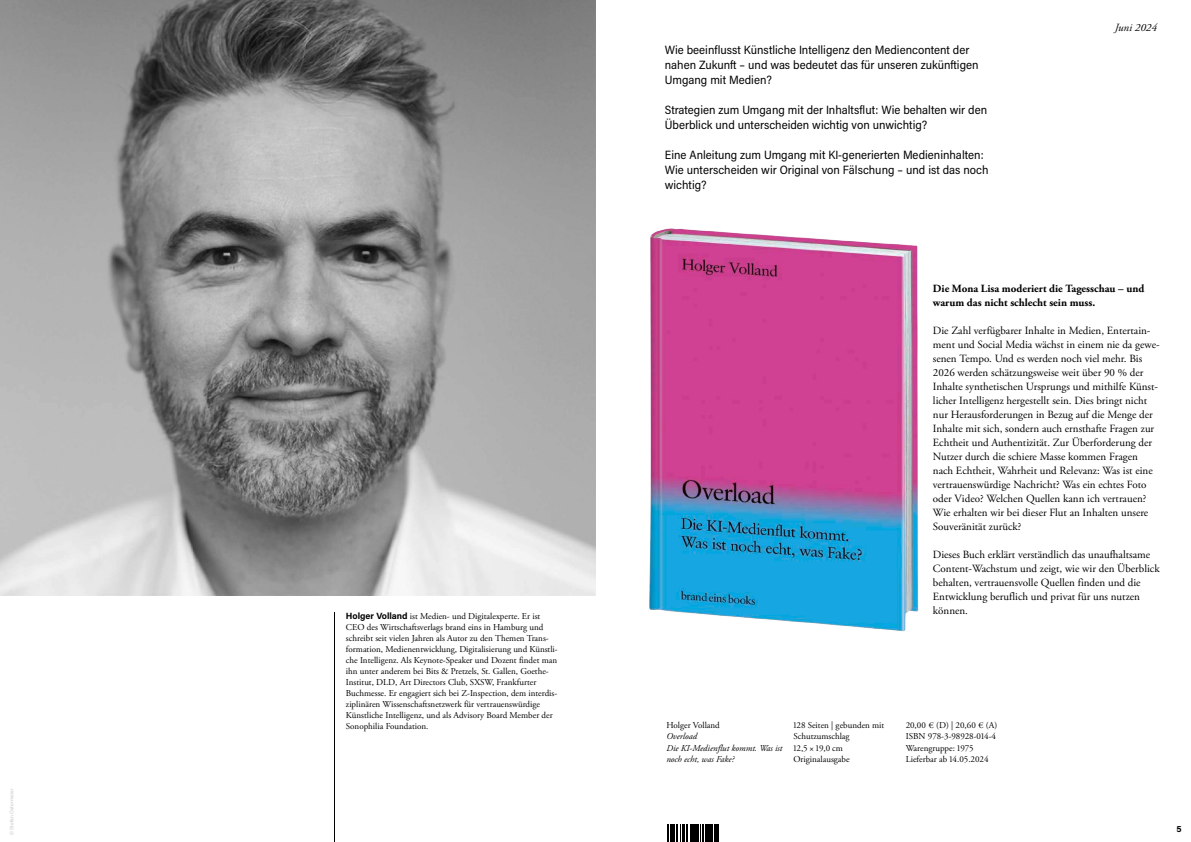
<style>
.page{position:relative;width:1191px;height:842px;background:#fff}
.page>*{position:absolute;margin:0;border:0;box-sizing:border-box;transform-origin:0 0}
.t1{font:12px/15px "Acumin Pro Semi Cond";color:#000}
.t2{font:11px/14px "Adobe Garamond Pro";color:#000}
.t3{font:700 11px/14px "Adobe Garamond Pro";color:#000}
.t4{font:italic 11px "Adobe Garamond Pro";color:#000}
.t5{font:9px/11px "Adobe Garamond Pro";color:#000}
.t6{font:italic 9px/11.5px "Adobe Garamond Pro";color:#000}
.t7{font:700 9px "Acumin Pro";color:#000}
.t8{font:5px "Acumin Pro";letter-spacing:.02em;color:#c5c6c6}
.s1{font-family:"Acumin Pro";font-weight:700}
</style>
<div class="page">
<img style="left:649px;top:228px;width:270px;height:404px">
<svg style="left:667px;top:824px;width:52px;height:1px"></svg>
<svg style="left:667px;top:825px;width:52px;height:17px"></svg>
<img style="left:0;top:0;width:595px;height:595px">
<hr style="left:334px;top:612px;width:1px;height:230px;background:#000">
<p class="t8" style="left:8px;top:835px;width:48px;rotate:-90deg">© Stefan Ostermeier</p>
<p class="t5" style="left:346px;top:611px;width:213px"><span class="s1">Holger Volland</span> ist Medien- und Digitalexperte. Er ist CEO des Wirtschaftsverlags brand eins in Hamburg und schreibt seit vielen Jahren als Autor zu den Themen Trans&shy;formation, Medienentwicklung, Digitalisierung und Künstli&shy;che Intelligenz. Als Keynote-Speaker und Dozent findet man ihn unter anderem bei Bits &amp; Pretzels, St. Gallen, Goethe-Institut, DLD, Art Directors Club, SXSW, Frankfurter Buchmesse. Er engagiert sich bei Z-Inspection, dem interdis&shy;ziplinären Wissenschaftsnetzwerk für vertrauenswürdige Künstliche Intelligenz, und als Advisory Board Member der Sonophilia Foundation.</p>
<p class="t1" style="left:665px;top:41px;width:315px">Wie beeinflusst Künstliche Intelligenz den Mediencontent der nahen Zukunft – und was bedeutet das für unseren zukünftigen<br>Umgang mit Medien?</p>
<p class="t1" style="left:665px;top:101px;width:324px">Strategien zum Umgang mit der Inhaltsflut: Wie behalten wir den<br>Überblick und unterscheiden wichtig von unwichtig?</p>
<p class="t1" style="left:665px;top:147px;width:325px">Eine Anleitung zum Umgang mit KI-generierten Medieninhalten:<br>Wie unterscheiden wir Original von Fälschung – und ist das noch wichtig?</p>
<p class="t4" style="left:1114px;top:21px;width:44px">Juni 2024</p>
<p class="t3" style="left:933px;top:281px;width:213px">Die Mona Lisa moderiert die Tagesschau – und warum das nicht schlecht sein muss.</p>
<p class="t2" style="left:933px;top:323px;width:228px">Die Zahl verfügbarer Inhalte in Medien, Entertain&shy;ment und Social Media wächst in einem nie da gewe&shy;senen Tempo. Und es werden noch viel mehr. Bis 2026 werden schätzungsweise weit über 90 % der Inhalte synthetischen Ursprungs und mithilfe Künst&shy;licher Intelligenz hergestellt sein. Dies bringt nicht nur Herausforderungen in Bezug auf die Menge der Inhalte mit sich, sondern auch ernsthafte Fragen zur Echtheit und Authentizität. Zur Überforderung der Nutzer durch die schiere Masse kommen Fragen nach Echtheit, Wahrheit und Relevanz: Was ist eine vertrauenswürdige Nachricht? Was ein echtes Foto oder Video? Welchen Quellen kann ich vertrauen?<br>Wie erhalten wir bei dieser Flut an Inhalten unsere Souveränität zurück?</p>
<p class="t2" style="left:933px;top:547px;width:228px">Dieses Buch erklärt verständlich das unaufhaltsame Content-Wachstum und zeigt, wie wir den Überblick behalten, vertrauensvolle Quellen finden und die Entwicklung beruflich und privat für uns nutzen können.</p>
<p class="t5" style="left:666px;top:719px;width:55px">Holger Volland</p>
<p class="t6" style="left:666px;top:731px;width:118px">Overload<br>Die KI-Medienflut kommt. Was ist noch echt, was Fake?</p>
<p class="t5" style="left:793px;top:719px;width:92px;line-height:11.5px">128 Seiten | gebunden mit<br>Schutzumschlag<br>12,5 × 19,0 cm<br>Originalausgabe</p>
<p class="t5" style="left:905px;top:719px;width:93px;line-height:11.5px">20,00 € (D) | 20,60 € (A)<br>ISBN 978-3-98928-014-4<br>Warengruppe: 1975<br>Lieferbar ab 14.05.2024</p>
<p class="t7" style="left:1176px;top:822px;width:7px">5</p>
</div>
